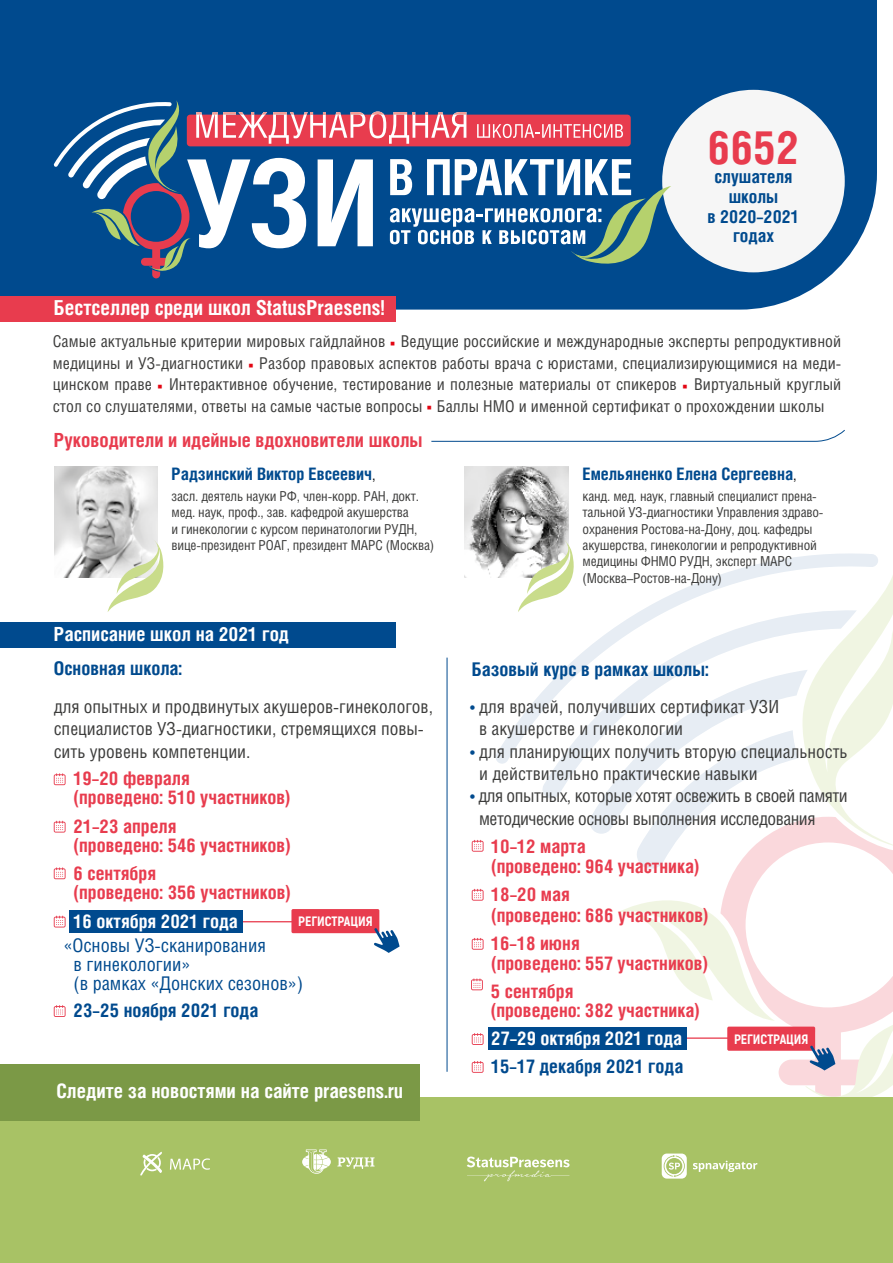
<style>
.page{position:relative;width:893px;height:1263px;background:#fff}
.page>*{position:absolute;margin:0;border:0;box-sizing:border-box;transform-origin:0 0}
.t1{font:700 46.05px "Helios Cond";color:#e83c4e}
.t2{font:700 20.55px "Helios Cond";color:#fff}
.t3{font:700 19.95px "Helios Cond";color:#fff}
.t4{font:700 19.5px "Helios Cond";color:#e83c4e}
.t5{font:700 19.5px "Helios Cond";color:#fff}
.t6{font:700 18.9px/18.9px "Helios Cond";color:#e83c4e}
.t7{font:700 18.9px "Helios Cond";color:#004a8e}
.t8{font:18.9px/18.9px "Helios Cond";color:#004a8e}
.t9{font:700 18.9px "Helios Cond";color:#fff}
.t10{font:18px/22.4px "Helios Cond";color:#3c3c3b}
.t11{font:18px/22.4px "Helios Cond";letter-spacing:-.025em;color:#3c3c3b}
.t12{font:700 18px/19.6px "Helios Cond";color:#004a8e;text-align:center}
.t13{font:700 17.1px "Helios Cond";color:#004a8e}
.t14{font:16.35px/21.5px "Helios Cond";letter-spacing:.005em;color:#3c3c3b;text-align:justify}
.t15{font:13.8px/16.4px "Helios Cond";letter-spacing:-.015em;color:#3c3c3b}
.t16{font:800 13.65px "Akrobat";color:#fff}
.s1{font-family:"Arial";color:#e30613}
.s2{font-weight:400;font-size:14.55px;color:#000}
.s3{color:#004a8e}
</style>
<div class="page">
<hr style="left:561px;top:1037px;width:171px;height:2px;background:#e83c4e">
<hr style="left:169px;top:921px;width:170px;height:1px;background:#e83c4e">
<svg style="left:496px;top:577px;width:45px;height:187px"></svg>
<svg style="left:541px;top:648px;width:47px;height:150px"></svg>
<svg style="left:588px;top:553px;width:305px;height:316px"></svg>
<svg style="left:619px;top:900px;width:101px;height:100px"></svg>
<svg style="left:720px;top:817px;width:173px;height:281px"></svg>
<div style="left:0;top:622px;width:395px;height:26px;background:#004a8e"></div>
<div style="left:0;top:1098px;width:893px;height:165px;background:#a8c265"></div>
<div style="left:0;top:0;width:877px;height:310px;background:#004a8e"></div>
<svg style="left:431px;top:430px;width:414px;height:12px"></svg>
<div style="left:0;top:296px;width:395px;height:26px;background:#e83c4e"></div>
<div style="left:662px;top:90px;width:183px;height:182px;background:#f6f6f6;border-radius:50%"></div>
<img style="left:55px;top:466px;width:102px;height:111px">
<img style="left:464px;top:466px;width:104px;height:111px">
<svg style="left:302px;top:1149px;width:29px;height:25px"></svg>
<svg style="left:337px;top:1157px;width:38px;height:12px"></svg>
<svg style="left:467px;top:1156px;width:103px;height:25px"></svg>
<svg style="left:170px;top:1158px;width:40px;height:12px"></svg>
<svg style="left:140px;top:1151px;width:22px;height:25px"></svg>
<svg style="left:662px;top:1153px;width:25px;height:25px"></svg>
<svg style="left:693px;top:1161px;width:64px;height:11px"></svg>
<svg style="left:54px;top:821px;width:12px;height:11px"></svg>
<svg style="left:54px;top:773px;width:12px;height:12px"></svg>
<svg style="left:54px;top:1005px;width:12px;height:12px"></svg>
<svg style="left:54px;top:916px;width:12px;height:11px"></svg>
<svg style="left:472px;top:840px;width:12px;height:12px"></svg>
<svg style="left:472px;top:889px;width:12px;height:12px"></svg>
<svg style="left:472px;top:938px;width:12px;height:12px"></svg>
<svg style="left:472px;top:1061px;width:12px;height:12px"></svg>
<svg style="left:54px;top:867px;width:12px;height:12px"></svg>
<svg style="left:471px;top:978px;width:12px;height:12px"></svg>
<svg style="left:54px;top:100px;width:617px;height:178px"></svg>
<svg style="left:518px;top:540px;width:56px;height:72px"></svg>
<svg style="left:108px;top:540px;width:56px;height:72px"></svg>
<hr style="left:447px;top:658px;width:1px;height:414px;background:#004a8e">
<div style="left:70px;top:910px;width:173px;height:23px;background:#004a8e"></div>
<div style="left:488px;top:1027px;width:199px;height:23px;background:#004a8e"></div>
<svg style="left:472px;top:1033px;width:12px;height:12px"></svg>
<div style="left:0;top:1064px;width:420px;height:56px;background:#7b9946"></div>
<div style="left:291px;top:909px;width:88px;height:24px;background:#e83c4e;border-radius:2px"></div>
<svg style="left:374px;top:928px;width:26px;height:25px"></svg>
<div style="left:727px;top:1026px;width:88px;height:25px;background:#e83c4e;border-radius:2px"></div>
<svg style="left:805px;top:995px;width:88px;height:103px"></svg>
<p class="t2" style="left:54px;top:295px;width:332px">Бестселлер среди школ StatusPraesens!</p>
<h1 class="t1" style="left:707px;top:120px;width:93px">6652</h1>
<p class="t12" style="left:707px;top:167px;width:93px">слушателя школы<br>в 2020–2021 годах</p>
<p class="t14" style="left:53px;top:330px;width:790px">Самые актуальные критерии мировых гайдлайнов <span class="s1">▪</span> Ведущие российские и международные эксперты репродуктивной медицины и УЗ-диагностики <span class="s1">▪</span> Разбор правовых аспектов работы врача с юристами, специализирующимися на меди&shy;цинском праве <span class="s1">▪</span> Интерактивное обучение, тестирование и полезные материалы от спикеров <span class="s1">▪</span> Виртуальный круглый стол со слушателями, ответы на самые частые вопросы <span class="s1">▪</span> Баллы НМО и именной сертификат о прохождении школы</p>
<p class="t4" style="left:54px;top:428px;width:370px">Руководители и идейные вдохновители школы</p>
<p class="t13" style="left:172px;top:463px;width:206px">Радзинский Виктор Евсеевич<span class="s2">,</span></p>
<p class="t15" style="left:172px;top:488px;width:264px">засл. деятель науки РФ, член-корр. РАН, докт. мед. наук, проф., зав. кафедрой акушерства<br>и гинекологии с курсом перинатологии РУДН, вице-президент РОАГ, президент МАРС (Москва)</p>
<p class="t5" style="left:54px;top:622px;width:237px">Расписание школ на 2021 год</p>
<p class="t7" style="left:54px;top:657px;width:130px">Основная школа:</p>
<p class="t10" style="left:54px;top:695px;width:381px">для опытных и продвинутых акушеров-гинекологов, специалистов УЗ-диагностики, стремящихся повы&shy;сить уровень компетенции.</p>
<p class="t6" style="left:74px;top:769px;width:219px">19–20 февраля<br>(проведено: 510 участников)</p>
<p class="t6" style="left:74px;top:816px;width:219px">21–23 апреля<br>(проведено: 546 участников)</p>
<p class="t6" style="left:74px;top:863px;width:219px">6 сентября<br>(проведено: 356 участников)</p>
<p class="t9" style="left:74px;top:910px;width:166px">16 октября 2021 года</p>
<p class="t8" style="left:74px;top:935px;width:231px;text-indent:-10px">«Основы УЗ-сканирования<br>в гинекологии»<br>(в рамках «Донских сезонов»)</p>
<p class="t16" style="left:298px;top:912px;width:76px">РЕГИСТРАЦИЯ</p>
<p class="t7" style="left:74px;top:999px;width:186px">23–25 ноября 2021 года</p>
<p class="t3" style="left:56px;top:1079px;width:348px">Следите за новостями на сайте praesens.ru</p>
<p class="t13" style="left:583px;top:463px;width:216px">Емельяненко Елена Сергеевна<span class="s2">,</span></p>
<p class="t15" style="left:583px;top:488px;width:242px">канд. мед. наук, главный специалист прена&shy;тальной УЗ-диагностики Управления здраво&shy;охранения Ростова-на-Дону, доц. кафедры акушерства, гинекологии и репродуктивной медицины ФНМО РУДН, эксперт МАРС (Москва–Ростов-на-Дону)</p>
<p class="t7" style="left:472px;top:658px;width:238px">Базовый курс в рамках школы:</p>
<p class="t10" style="left:479px;top:695px;width:302px;text-indent:-9px"><span class="s3">•</span> для врачей, получивших сертификат УЗИ в акушерстве и гинекологии</p>
<p class="t10" style="left:479px;top:740px;width:370px;text-indent:-9px"><span class="s3">•</span> для планирующих получить вторую специальность и действительно практические навыки</p>
<p class="t11" style="left:479px;top:784px;width:370px;text-indent:-9px"><span class="s3">•</span> для опытных, которые хотят освежить в своей памяти методические основы выполнения исследования</p>
<p class="t6" style="left:491px;top:835px;width:210px;line-height:20.5px">10–12 марта<br>(проведено: 964 участника)</p>
<p class="t6" style="left:491px;top:883px;width:219px;line-height:20.5px">18–20 мая<br>(проведено: 686 участников)</p>
<p class="t6" style="left:491px;top:932px;width:218px;line-height:20.5px">16–18 июня<br>(проведено: 557 участников)</p>
<p class="t6" style="left:491px;top:981px;width:211px">5 сентября<br>(проведено: 382 участника)</p>
<p class="t9" style="left:491px;top:1027px;width:192px">27–29 октября 2021 года</p>
<p class="t7" style="left:491px;top:1054px;width:194px">15–17 декабря 2021 года</p>
<p class="t16" style="left:734px;top:1030px;width:76px">РЕГИСТРАЦИЯ</p>
</div>
